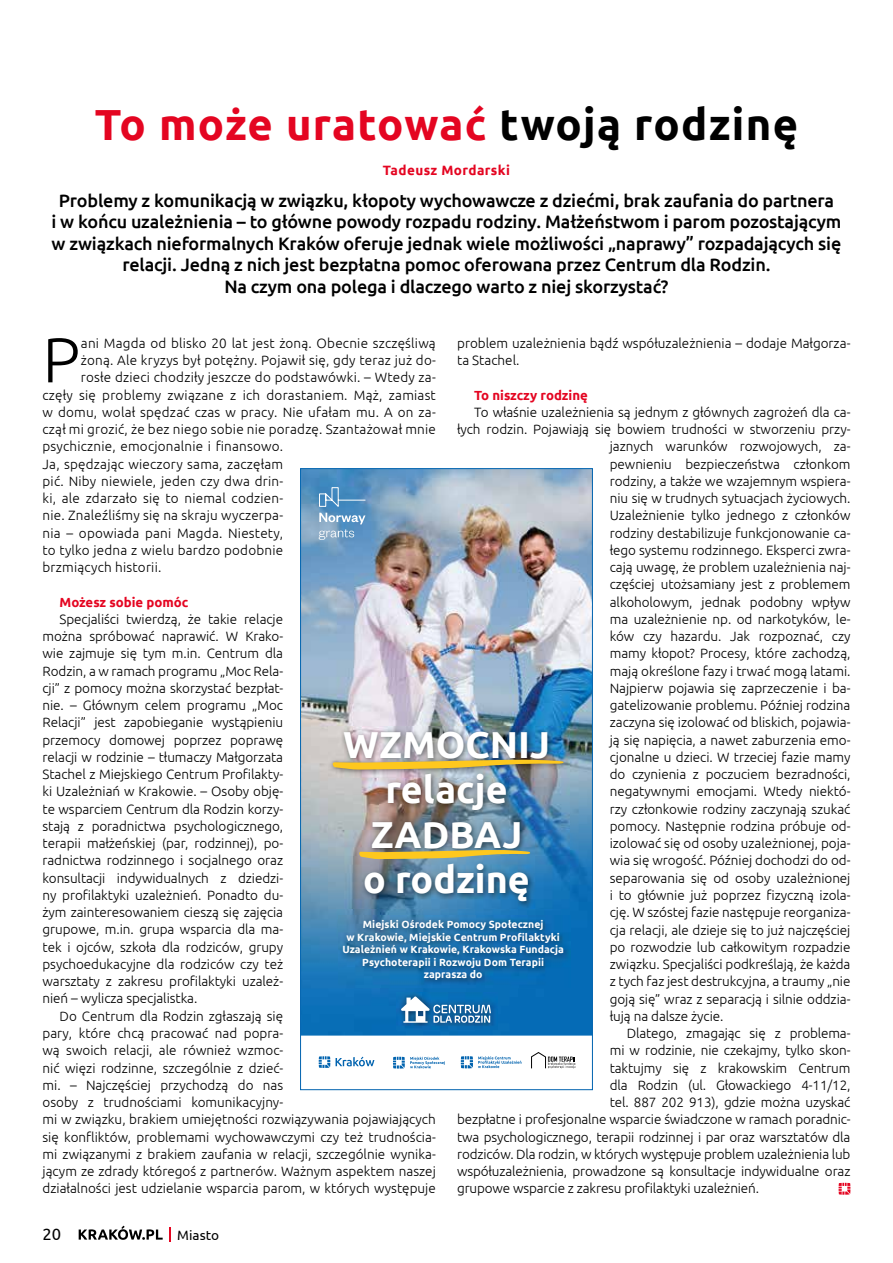
<style>
.page{position:relative;width:893px;height:1263px;background:#fff}
.page>*{position:absolute;margin:0;border:0;box-sizing:border-box;transform-origin:0 0}
.t1{font:300 63.3px "Ubuntu";color:#000}
.t2{font:700 43.5px "Ubuntu";letter-spacing:.03em;color:#e40521}
.t3{font:700 37.5px/45.2px "Ubuntu";color:#fff;text-align:center}
.t4{font:500 18px/21.6px "Ubuntu";letter-spacing:-.01em;color:#000;text-align:center}
.t5{font:16.5px "Ubuntu";color:#000}
.t6{font:300 13.5px/17.2px "Ubuntu";letter-spacing:-.005em;color:#000}
.t7{font:300 13.5px "Ubuntu";letter-spacing:.015em;color:#000}
.t8{font:700 13.5px "Ubuntu";letter-spacing:.03em;color:#e40521}
.t9{font:13.5px "Ubuntu";color:#000}
.t10{font:700 13.2px "Ubuntu";color:#e40521}
.t11{font:700 10.5px/12.5px "Ubuntu";letter-spacing:.005em;color:#fff;text-align:center}
.s1{color:#000}
</style>
<div class="page">
<svg style="left:79px;top:1225px;width:84px;height:15px"></svg>
<svg style="left:170px;top:1227px;width:1px;height:14px"></svg>
<svg style="left:838px;top:1183px;width:12px;height:12px"></svg>
<img style="left:302px;top:470px;width:289px;height:565px">
<svg style="left:319px;top:487px;width:46px;height:53px;background:#70a1c9"></svg>
<svg style="left:319px;top:1056px;width:11px;height:12px"></svg>
<svg style="left:336px;top:1056px;width:38px;height:10px"></svg>
<svg style="left:393px;top:1057px;width:52px;height:11px"></svg>
<img style="left:338px;top:916px;width:232px;height:71px">
<img style="left:328px;top:727px;width:242px;height:181px">
<img style="left:333px;top:759px;width:230px;height:11px">
<img style="left:397px;top:992px;width:100px;height:38px">
<svg style="left:401px;top:996px;width:90px;height:27px"></svg>
<svg style="left:359px;top:849px;width:171px;height:10px;background:#bdad56"></svg>
<svg style="left:531px;top:1052px;width:44px;height:17px"></svg>
<svg style="left:461px;top:1056px;width:60px;height:12px"></svg>
<h2 class="t2" style="left:95px;top:98px;width:705px">To może uratować <span class="s1">twoją rodzinę</span></h2>
<p class="t8" style="left:383px;top:162px;width:129px">Tadeusz Mordarski</p>
<p class="t4" style="left:51px;top:189px;width:791px">Problemy z komunikacją w związku, kłopoty wychowawcze z dziećmi, brak zaufania do partnera<br>i w końcu uzależnienia – to główne powody rozpadu rodziny. Małżeństwom i parom pozostającym w związkach nieformalnych Kraków oferuje jednak wiele możliwości „naprawy” rozpadających się relacji. Jedną z nich jest bezpłatna pomoc oferowana przez Centrum dla Rodzin.<br>Na czym ona polega i dlaczego warto z niej skorzystać?</p>
<h1 class="t1" style="left:43px;top:322px;width:39px">P</h1>
<p class="t7" style="left:81px;top:335px;width:356px">ani Magda od blisko 20 lat jest żoną. Obecnie szczęśliwą</p>
<p class="t6" style="left:457px;top:334px;width:395px">problem uzależnienia bądź współuzależnienia – dodaje Małgorza&shy;ta Stachel.</p>
<p class="t10" style="left:474px;top:387px;width:115px">To niszczy rodzinę</p>
<p class="t6" style="left:474px;top:403px;width:378px">To właśnie uzależnienia są jednym z głównych zagrożeń dla ca-</p>
<p class="t6" style="left:457px;top:420px;width:395px">łych rodzin. Pojawiają się bowiem trudności w stworzeniu przy-</p>
<p class="t6" style="left:610px;top:438px;width:242px">jaznych warunków rozwojowych, za-</p>
<p class="t6" style="left:610px;top:455px;width:242px">pewnieniu bezpieczeństwa członkom</p>
<p class="t6" style="left:610px;top:472px;width:242px">rodziny, a także we wzajemnym wspiera-</p>
<p class="t6" style="left:610px;top:489px;width:242px">niu się w trudnych sytuacjach życiowych.</p>
<p class="t6" style="left:610px;top:507px;width:242px">Uzależnienie tylko jednego z członków</p>
<p class="t6" style="left:610px;top:524px;width:242px">rodziny destabilizuje funkcjonowanie ca-</p>
<p class="t6" style="left:610px;top:541px;width:242px">łego systemu rodzinnego. Eksperci zwra-</p>
<p class="t6" style="left:610px;top:558px;width:242px">cają uwagę, że problem uzależnienia naj-</p>
<p class="t6" style="left:610px;top:576px;width:242px">częściej utożsamiany jest z problemem</p>
<p class="t6" style="left:610px;top:593px;width:242px">alkoholowym, jednak podobny wpływ</p>
<p class="t6" style="left:610px;top:610px;width:242px">ma uzależnienie np. od narkotyków, le-</p>
<p class="t6" style="left:610px;top:627px;width:242px">ków czy hazardu. Jak rozpoznać, czy</p>
<p class="t6" style="left:610px;top:645px;width:242px">mamy kłopot? Procesy, które zachodzą,</p>
<p class="t6" style="left:610px;top:662px;width:242px">mają określone fazy i trwać mogą latami.</p>
<p class="t6" style="left:610px;top:679px;width:242px">Najpierw pojawia się zaprzeczenie i ba-</p>
<p class="t6" style="left:610px;top:696px;width:242px">gatelizowanie problemu. Później rodzina</p>
<p class="t6" style="left:610px;top:714px;width:242px">zaczyna się izolować od bliskich, pojawia-</p>
<p class="t6" style="left:610px;top:731px;width:242px">ją się napięcia, a nawet zaburzenia emo-</p>
<p class="t6" style="left:610px;top:748px;width:242px">cjonalne u dzieci. W trzeciej fazie mamy</p>
<p class="t6" style="left:610px;top:765px;width:242px">do czynienia z poczuciem bezradności,</p>
<p class="t6" style="left:610px;top:783px;width:242px">negatywnymi emocjami. Wtedy niektó-</p>
<p class="t6" style="left:610px;top:800px;width:242px">rzy członkowie rodziny zaczynają szukać</p>
<p class="t6" style="left:610px;top:817px;width:242px">pomocy. Następnie rodzina próbuje od-</p>
<p class="t6" style="left:610px;top:834px;width:242px">izolować się od osoby uzależnionej, poja-</p>
<p class="t6" style="left:610px;top:852px;width:242px">wia się wrogość. Później dochodzi do od-</p>
<p class="t6" style="left:610px;top:869px;width:242px">separowania się od osoby uzależnionej</p>
<p class="t6" style="left:610px;top:886px;width:242px">i to głównie już poprzez fizyczną izola-</p>
<p class="t6" style="left:610px;top:903px;width:242px">cję. W szóstej fazie następuje reorganiza-</p>
<p class="t6" style="left:610px;top:921px;width:242px">cja relacji, ale dzieje się to już najczęściej</p>
<p class="t6" style="left:610px;top:938px;width:242px">po rozwodzie lub całkowitym rozpadzie</p>
<p class="t6" style="left:610px;top:955px;width:242px">związku. Specjaliści podkreślają, że każda</p>
<p class="t6" style="left:610px;top:972px;width:242px">z tych faz jest destrukcyjna, a traumy „nie</p>
<p class="t6" style="left:610px;top:990px;width:242px">goją się” wraz z separacją i silnie oddzia-</p>
<p class="t6" style="left:610px;top:1007px;width:115px">łują na dalsze życie.</p>
<p class="t6" style="left:627px;top:1024px;width:225px">Dlatego, zmagając się z problema-</p>
<p class="t6" style="left:610px;top:1041px;width:242px">mi w rodzinie, nie czekajmy, tylko skon-</p>
<p class="t6" style="left:610px;top:1059px;width:242px">taktujmy się z krakowskim Centrum</p>
<p class="t6" style="left:610px;top:1076px;width:242px">dla Rodzin (ul. Głowackiego 4-11/12,</p>
<p class="t6" style="left:610px;top:1093px;width:242px">tel. 887 202 913), gdzie można uzyskać</p>
<p class="t6" style="left:457px;top:1110px;width:395px">bezpłatne i profesjonalne wsparcie świadczone w ramach poradnic-</p>
<p class="t6" style="left:457px;top:1128px;width:395px">twa psychologicznego, terapii rodzinnej i par oraz warsztatów dla</p>
<p class="t6" style="left:457px;top:1145px;width:395px">rodziców. Dla rodzin, w których występuje problem uzależnienia lub</p>
<p class="t6" style="left:457px;top:1162px;width:395px">współuzależnienia, prowadzone są konsultacje indywidualne oraz</p>
<p class="t6" style="left:457px;top:1179px;width:303px">grupowe wsparcie z zakresu profilaktyki uzależnień.</p>
<p class="t7" style="left:81px;top:352px;width:356px">żoną. Ale kryzys był potężny. Pojawił się, gdy teraz już do-</p>
<p class="t7" style="left:81px;top:369px;width:356px">rosłe dzieci chodziły jeszcze do podstawówki. – Wtedy za-</p>
<p class="t7" style="left:43px;top:387px;width:395px">częły się problemy związane z ich dorastaniem. Mąż, zamiast</p>
<p class="t7" style="left:43px;top:404px;width:395px">w domu, wolał spędzać czas w pracy. Nie ufałam mu. A on za-</p>
<p class="t7" style="left:43px;top:421px;width:395px">czął mi grozić, że bez niego sobie nie poradzę. Szantażował mnie</p>
<p class="t7" style="left:43px;top:438px;width:242px">psychicznie, emocjonalnie i finansowo.</p>
<p class="t7" style="left:43px;top:456px;width:242px">Ja, spędzając wieczory sama, zaczęłam</p>
<p class="t7" style="left:43px;top:473px;width:242px">pić. Niby niewiele, jeden czy dwa drin-</p>
<p class="t7" style="left:43px;top:490px;width:242px">ki, ale zdarzało się to niemal codzien-</p>
<p class="t7" style="left:43px;top:507px;width:242px">nie. Znaleźliśmy się na skraju wyczerpa-</p>
<p class="t7" style="left:43px;top:525px;width:242px">nia – opowiada pani Magda. Niestety,</p>
<p class="t7" style="left:43px;top:542px;width:242px">to tylko jedna z wielu bardzo podobnie</p>
<p class="t7" style="left:43px;top:559px;width:120px">brzmiących historii.</p>
<p class="t10" style="left:60px;top:594px;width:130px">Możesz sobie pomóc</p>
<p class="t6" style="left:43px;top:610px;width:242px;text-align:justify;text-indent:17px">Specjaliści twierdzą, że takie relacje można spróbować naprawić. W Krako&shy;wie zajmuje się tym m.in. Centrum dla Rodzin, a w ramach programu „Moc Rela&shy;cji” z pomocy można skorzystać bezpłat&shy;nie. – Głównym celem programu „Moc Relacji” jest zapobieganie wystąpieniu przemocy domowej poprzez poprawę relacji w rodzinie – tłumaczy Małgorzata Stachel z Miejskiego Centrum Profilakty&shy;ki Uzależniań w Krakowie. – Osoby obję&shy;te wsparciem Centrum dla Rodzin korzy&shy;stają z poradnictwa psychologicznego, terapii małżeńskiej (par, rodzinnej), po&shy;radnictwa rodzinnego i socjalnego oraz konsultacji indywidualnych z dziedzi&shy;ny profilaktyki uzależnień. Ponadto du&shy;żym zainteresowaniem cieszą się zajęcia grupowe, m.in. grupa wsparcia dla ma&shy;tek i ojców, szkoła dla rodziców, grupy psychoedukacyjne dla rodziców czy też warsztaty z zakresu profilaktyki uzależ&shy;nień – wylicza specjalistka.</p>
<p class="t6" style="left:43px;top:1007px;width:395px;text-indent:17px">Do Centrum dla Rodzin zgłaszają się<br>pary, które chcą pracować nad popra-<br>wą swoich relacji, ale również wzmoc-<br>nić więzi rodzinne, szczególnie z dzieć-<br>mi. – Najczęściej przychodzą do nas<br>osoby z trudnościami komunikacyjny-<br>mi w związku, brakiem umiejętności rozwiązywania pojawiających się konfliktów, problemami wychowawczymi czy też trudnościa&shy;mi związanymi z brakiem zaufania w relacji, szczególnie wynika&shy;jącym ze zdrady któregoś z partnerów. Ważnym aspektem naszej działalności jest udzielanie wsparcia parom, w których występuje</p>
<h3 class="t3" style="left:343px;top:722px;width:208px">WZMOCNIJ relacje<br>ZADBAJ<br>o rodzinę</h3>
<p class="t11" style="left:342px;top:918px;width:223px">Miejski Ośrodek Pomocy Społecznej<br>w Krakowie, Miejskie Centrum Profilaktyki Uzależnień w Krakowie, Krakowska Fundacja Psychoterapii i Rozwoju Dom Terapii zaprasza do</p>
<p class="t5" style="left:43px;top:1224px;width:20px">20</p>
<p class="t9" style="left:177px;top:1227px;width:43px">Miasto</p>
</div>
